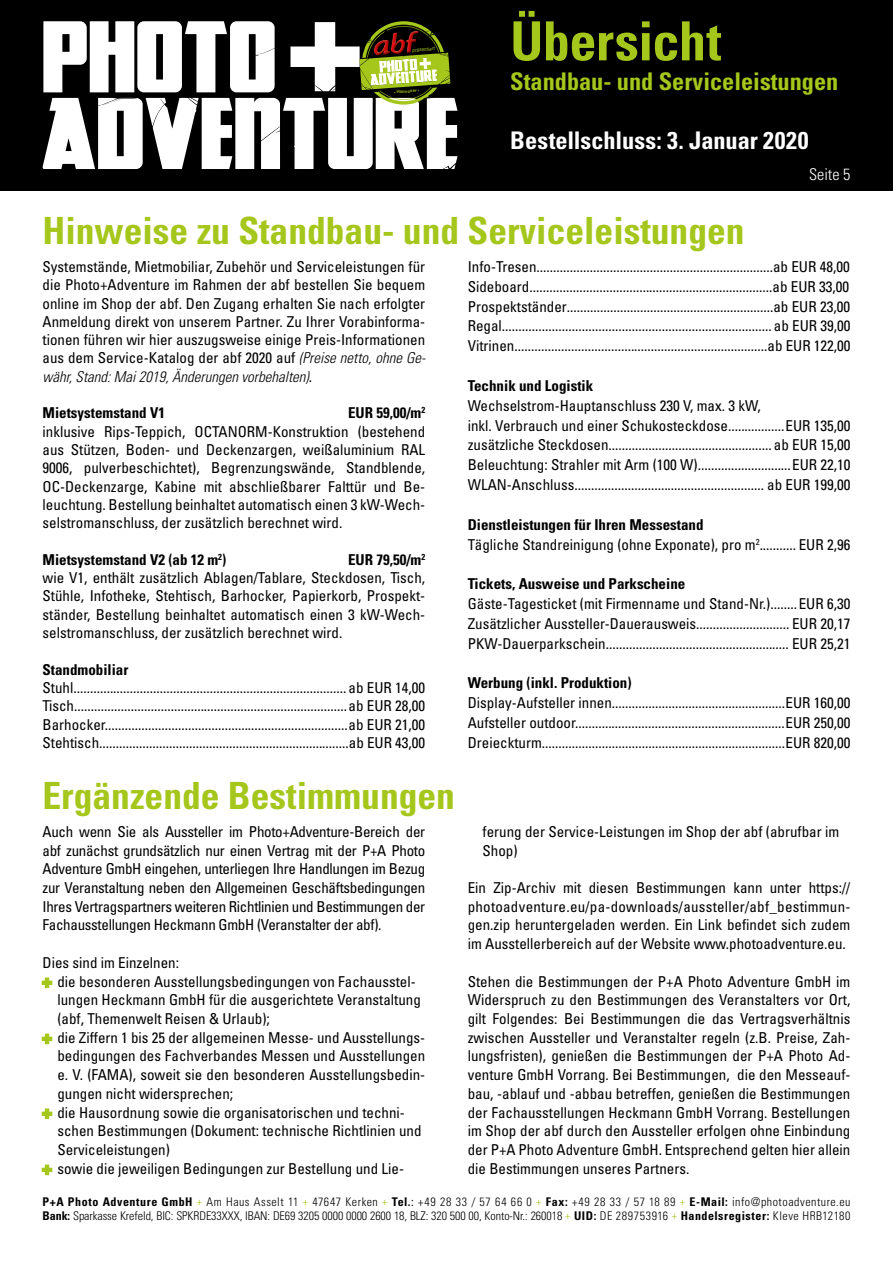
<style>
.page{position:relative;width:893px;height:1263px;background:#fff}
.page>*{position:absolute;margin:0;border:0;box-sizing:border-box;transform-origin:0 0}
.t1{font:700 condensed 54px "Univers LT Std";letter-spacing:-.01em;color:#a5c61b}
.t2{font:700 condensed 37.5px "Univers LT Std";color:#a5c61b}
.t3{font:700 condensed 24.3px "Univers LT Std";color:#a5c61b}
.t4{font:700 condensed 24.3px "Univers LT Std";color:#fff}
.t5{font:300 condensed 16.2px "Univers LT Std";color:#fff}
.t6{font:condensed 15px/18.3px "Univers LT Std";color:#000;text-align:justify}
.t7{font:700 condensed 15px "Univers LT Std";color:#000}
.t8{font:300 condensed 12px/14.4px "Univers LT Std";letter-spacing:.005em;color:#000}
.t9{font:italic condensed 5.25px "Univers LT Std";color:#a5c61b}
.t10{font:600 4.65px "Myriad Pro";color:#a5c61b}
.s1{font-weight:300;font-style:italic}
.s2{font-weight:700}
.s3{font-stretch:expanded;color:#a5c61b}
.s4{font-size:10.2px;color:#a5c61b}
.s5{font-weight:400}
</style>
<div class="page">
<div style="left:0;top:0;width:893px;height:191px;background:#000"></div>
<svg style="left:43px;top:21px;width:414px;height:148px"></svg>
<img style="left:374px;top:40px;width:16px;height:15px">
<img style="left:391px;top:33px;width:14px;height:21px">
<img style="left:406px;top:31px;width:12px;height:22px">
<svg style="left:41px;top:977px;width:12px;height:12px"></svg>
<svg style="left:41px;top:1033px;width:12px;height:12px"></svg>
<svg style="left:41px;top:1108px;width:12px;height:12px"></svg>
<svg style="left:41px;top:1164px;width:12px;height:12px"></svg>
<p class="t9" style="left:412px;top:47px;width:24px;rotate:-4deg">präsentiert</p>
<p class="t10" style="left:394px;top:89px;width:27px;rotate:-4deg">•Hannover •</p>
<h1 class="t1" style="left:510px;top:8px;width:213px">Übersicht</h1>
<h3 class="t3" style="left:510px;top:66px;width:330px">Standbau- und Serviceleistungen</h3>
<h3 class="t4" style="left:510px;top:125px;width:300px">Bestellschluss: 3. Januar 2020</h3>
<p class="t5" style="left:809px;top:165px;width:43px">Seite 5</p>
<h2 class="t2" style="left:43px;top:208px;width:704px">Hinweise zu Standbau- und Serviceleistungen</h2>
<p class="t6" style="left:43px;top:257px;width:385px">Systemstände, Mietmobiliar, Zubehör und Serviceleistungen für die Photo+Adventure im Rahmen der abf bestellen Sie bequem online im Shop der abf. Den Zugang erhalten Sie nach erfolgter Anmeldung direkt von unserem Partner. Zu Ihrer Vorabinforma&shy;tionen führen wir hier auszugsweise einige Preis-Informationen aus dem Service-Katalog der abf 2020 auf <span class="s1">(Preise netto, ohne Ge&shy;währ, Stand: Mai 2019, Änderungen vorbehalten)</span>.</p>
<p class="t7" style="left:43px;top:404px;width:124px">Mietsystemstand V1</p>
<p class="t6" style="left:43px;top:404px;width:384px;text-indent:305px"><span class="s2">EUR 59,00/m</span><sup>2 </sup>inklusive Rips-Teppich, OCTANORM-Konstruktion (bestehend aus Stützen, Boden- und Deckenzargen, weißaluminium RAL 9006, pulverbeschichtet), Begrenzungswände, Standblende, OC-Deckenzarge, Kabine mit abschließbarer Falttür und Be&shy;leuchtung. Bestellung beinhaltet automatisch einen 3 kW-Wech&shy;selstromanschluss, der zusätzlich berechnet wird.</p>
<p class="t7" style="left:43px;top:550px;width:185px">Mietsystemstand V2 (ab 12 m<sup>2</sup>)</p>
<p class="t6" style="left:43px;top:550px;width:384px;text-indent:305px"><span class="s2">EUR 79,50/m</span><sup>2 </sup>wie V1, enthält zusätzlich Ablagen/Tablare, Steckdosen, Tisch, Stühle, Infotheke, Stehtisch, Barhocker, Papierkorb, Prospekt&shy;ständer, Bestellung beinhaltet automatisch einen 3 kW-Wech&shy;selstromanschluss, der zusätzlich berechnet wird.</p>
<p class="t7" style="left:43px;top:660px;width:87px">Standmobiliar</p>
<p class="t6" style="left:43px;top:678px;width:384px">Stuhl.................................................................................. ab EUR 14,00<br>Tisch..................................................................................ab EUR 28,00<br>Barhocker.........................................................................ab EUR 21,00<br>Stehtisch...........................................................................ab EUR 43,00</p>
<h2 class="t2" style="left:43px;top:773px;width:414px">Ergänzende Bestimmungen</h2>
<p class="t6" style="left:43px;top:822px;width:384px;line-height:18.8px">Auch wenn Sie als Aussteller im Photo+Adventure-Bereich der abf zunächst grundsätzlich nur einen Vertrag mit der P+A Photo Adventure GmbH eingehen, unterliegen Ihre Handlungen im Bezug zur Veranstaltung neben den Allgemeinen Geschäftsbedingungen Ihres Vertragspartners weiteren Richtlinien und Bestimmungen der Fachausstellungen Heckmann GmbH (Veranstalter der abf).</p>
<p class="t6" style="left:43px;top:953px;width:138px">Dies sind im Einzelnen:</p>
<p class="t6" style="left:43px;top:972px;width:375px"><span class="s3">+</span> die besonderen Ausstellungsbedingungen von Fachausstel-</p>
<p class="t6" style="left:57px;top:990px;width:365px">lungen Heckmann GmbH für die ausgerichtete Veranstaltung</p>
<p class="t6" style="left:57px;top:1009px;width:214px">(abf, Themenwelt Reisen &amp; Urlaub);</p>
<p class="t6" style="left:43px;top:1028px;width:384px"><span class="s3">+</span> die Ziffern 1 bis 25 der allgemeinen Messe- und Ausstellungs-</p>
<p class="t6" style="left:57px;top:1047px;width:369px">bedingungen des Fachverbandes Messen und Ausstellungen</p>
<p class="t6" style="left:57px;top:1065px;width:369px">e. V. (FAMA), soweit sie den besonderen Ausstellungsbedin-</p>
<p class="t6" style="left:57px;top:1084px;width:177px">gungen nicht widersprechen;</p>
<p class="t6" style="left:43px;top:1103px;width:364px"><span class="s3">+</span> die Hausordnung sowie die organisatorischen und techni-</p>
<p class="t6" style="left:57px;top:1121px;width:366px">schen Bestimmungen (Dokument: technische Richtlinien und</p>
<p class="t6" style="left:57px;top:1140px;width:114px">Serviceleistungen)</p>
<p class="t6" style="left:43px;top:1159px;width:363px"><span class="s3">+</span> sowie die jeweiligen Bedingungen zur Bestellung und Lie-</p>
<p class="t6" style="left:468px;top:256px;width:384px;line-height:19.8px">Info-Tresen.......................................................................ab EUR 48,00<br>Sideboard.........................................................................ab EUR 33,00<br>Prospektständer..............................................................ab EUR 23,00<br>Regal................................................................................. ab EUR 39,00<br>Vitrinen............................................................................ab EUR 122,00</p>
<p class="t7" style="left:468px;top:376px;width:127px">Technik und Logistik</p>
<p class="t6" style="left:468px;top:395px;width:384px;line-height:19.8px;text-align:left">Wechselstrom-Hauptanschluss 230 V, max. 3 kW,<br>inkl. Verbrauch und einer Schukosteckdose.................EUR 135,00 zusätzliche Steckdosen................................................. ab EUR 15,00<br>Beleuchtung: Strahler mit Arm (100 W)............................EUR 22,10<br>WLAN-Anschluss......................................................... ab EUR 199,00</p>
<p class="t6" style="left:468px;top:514px;width:384px;line-height:19.8px"><span class="s2">Dienstleistungen für Ihren Messestand<br></span>Tägliche Standreinigung (ohne Exponate), pro m<sup>2</sup>........... EUR 2,96</p>
<p class="t7" style="left:468px;top:575px;width:219px">Tickets, Ausweise und Parkscheine</p>
<p class="t6" style="left:468px;top:594px;width:384px;line-height:19.8px">Gäste-Tagesticket (mit Firmenname und Stand-Nr.)........EUR 6,30<br>Zusätzlicher Aussteller-Dauerausweis............................ EUR 20,17<br>PKW-Dauerparkschein....................................................... EUR 25,21</p>
<p class="t7" style="left:468px;top:674px;width:165px">Werbung (inkl. Produktion)</p>
<p class="t6" style="left:468px;top:693px;width:384px;line-height:19.8px">Display-Aufsteller innen....................................................EUR 160,00<br>Aufsteller outdoor...............................................................EUR 250,00<br>Dreieckturm.........................................................................EUR 820,00</p>
<p class="t6" style="left:483px;top:822px;width:358px;line-height:18.8px">ferung der Service-Leistungen im Shop der abf (abrufbar im<br>Shop)</p>
<p class="t6" style="left:468px;top:878px;width:384px;line-height:18.8px">Ein Zip-Archiv mit diesen Bestimmungen kann unter https:// photoadventure.eu/pa-downloads/aussteller/abf_bestimmun&shy;gen.zip heruntergeladen werden. Ein Link befindet sich zudem im Ausstellerbereich auf der Website www.photoadventure.eu.</p>
<p class="t6" style="left:468px;top:972px;width:384px;line-height:18.8px">Stehen die Bestimmungen der P+A Photo Adventure GmbH im Widerspruch zu den Bestimmungen des Veranstalters vor Ort, gilt Folgendes: Bei Bestimmungen die das Vertragsverhältnis zwischen Aussteller und Veranstalter regeln (z.B. Preise, Zah&shy;lungsfristen), genießen die Bestimmungen der P+A Photo Ad&shy;venture GmbH Vorrang. Bei Bestimmungen, die den Messeauf&shy;bau, -ablauf und -abbau betreffen, genießen die Bestimmungen der Fachausstellungen Heckmann GmbH Vorrang. Bestellungen im Shop der abf durch den Aussteller erfolgen ohne Einbindung der P+A Photo Adventure GmbH. Entsprechend gelten hier allein die Bestimmungen unseres Partners.</p>
<p class="t8" style="left:43px;top:1194px;width:809px"><span class="s2">P+A Photo Adventure GmbH</span> <span class="s4">+</span> Am Haus Asselt 11 <span class="s4">+</span> 47647 Kerken <span class="s4">+</span> <span class="s2">Tel.</span><span class="s5">:</span> +49 28 33 / 57 64 66 0 <span class="s4">+</span> <span class="s2">Fax:</span> +49 28 33 / 57 18 89 <span class="s4">+</span> <span class="s2">E-Mail:</span> info@photoadventure.eu<br><span class="s2">Bank:</span> Sparkasse Krefeld, BIC: SPKRDE33XXX, IBAN: DE69 3205 0000 0000 2600 18, BLZ: 320 500 00, Konto-Nr.: 260018 <span class="s4">+</span> <span class="s2">UID:</span> DE 289753916 <span class="s4">+</span> <span class="s2">Handelsregister:</span> Kleve HRB12180</p>
</div>
